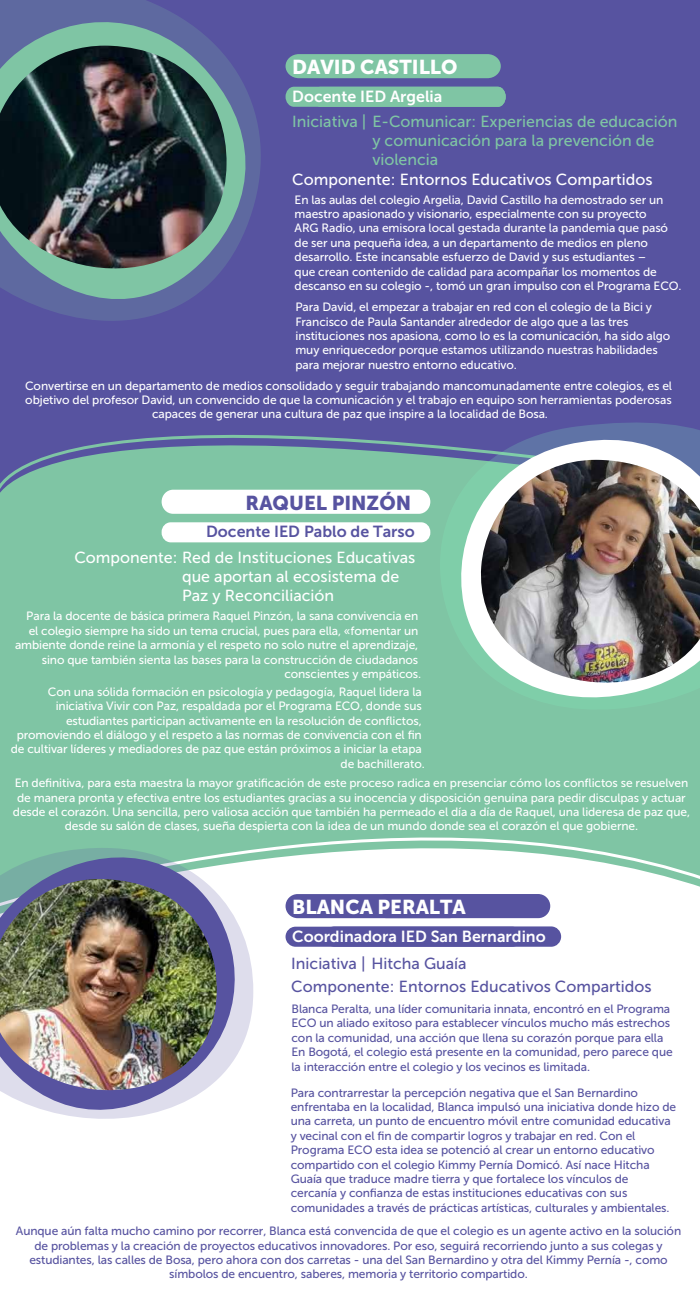
<style>
.page{position:relative;width:700px;height:1310px;background:#fff}
.page>*{position:absolute;margin:0;border:0;box-sizing:border-box;transform-origin:0 0}
.t1{font:20px "Museo Sans 900";color:#fff}
.t2{font:20px "Museo Sans 900";color:#5753a0}
.t3{font:16px/19.2px "Museo Sans 500";color:#fff}
.t4{font:16px/19.2px "Museo Sans 500";color:#7fc5a4}
.t5{font:16px "Museo Sans 500";color:#5753a0}
.t6{font:16px "Museo Sans 700";color:#fff}
.t7{font:16px "Museo Sans 700";color:#5753a0}
.t8{font:12px/14.4px "Museo Sans 500";letter-spacing:-.01em;color:#fff;text-align:right}
.t9{font:12px/14.4px "Museo Sans 500";letter-spacing:-.01em;color:#5753a0}
</style>
<div class="page">
<div style="left:0;top:0;width:700px;height:553px;background:#5753a0"></div>
<div style="left:0;top:504px;width:700px;height:270px;background:#7fc5a4"></div>
<svg style="left:0;top:422px;width:641px;height:82px"></svg>
<svg style="left:0;top:774px;width:700px;height:135px"></svg>
<div style="left:162px;top:490px;width:268px;height:24px;background:#fff;border-radius:12px"></div>
<div style="left:162px;top:522px;width:268px;height:20px;background:#fff;border-radius:9px"></div>
<svg style="left:440px;top:423px;width:231px;height:287px;fill:#7fc5a4"></svg>
<svg style="left:451px;top:425px;width:249px;height:335px;background:#85b4af"></svg>
<img style="left:473px;top:460px;width:227px;height:260px">
<div style="left:286px;top:54px;width:215px;height:24px;background:#7fc5a4"></div>
<svg style="left:0;top:5px;width:260px;height:316px"></svg>
<div style="left:286px;top:87px;width:220px;height:20px;background:#7fc5a4"></div>
<img style="left:0;top:46px;width:228px;height:250px">
<div style="left:286px;top:894px;width:175px;height:24px;background:#5753a0;border-radius:12px"></div>
<div style="left:286px;top:927px;width:236px;height:20px;background:#5753a0;border-radius:10px"></div>
<svg style="left:0;top:779px;width:248px;height:340px;background:#94c0b6"></svg>
<div style="left:375px;top:894px;width:175px;height:24px;background:#5753a0;border-radius:12px"></div>
<div style="left:325px;top:926px;width:236px;height:21px;background:#5753a0;border-radius:10px"></div>
<img style="left:0;top:879px;width:218px;height:237px">
<h1 class="t1" style="left:292px;top:55px;width:167px">DAVID CASTILLO</h1>
<h2 class="t6" style="left:292px;top:88px;width:152px">Docente IED Argelia</h2>
<h2 class="t4" style="left:372px;top:112px;width:307px;text-indent:-80px">Iniciativa | E-Comunicar: Experiencias de educación y comunicación para la prevención de violencia</h2>
<h2 class="t3" style="left:292px;top:170px;width:362px">Componente: Entornos Educativos Compartidos</h2>
<p class="t8" style="left:295px;top:192px;width:389px;text-align:left">En las aulas del colegio Argelia, David Castillo ha demostrado ser un maestro apasionado y visionario, especialmente con su proyecto<br>ARG Radio, una emisora local gestada durante la pandemia que pasó de ser una pequeña idea, a un departamento de medios en pleno desarrollo. Este incansable esfuerzo de David y sus estudiantes –<br>que crean contenido de calidad para acompañar los momentos de descanso en su colegio -, tomó un gran impulso con el Programa ECO.</p>
<p class="t8" style="left:295px;top:300px;width:376px;text-align:left">Para David, el empezar a trabajar en red con el colegio de la Bici y Francisco de Paula Santander alrededor de algo que a las tres instituciones nos apasiona, como lo es la comunicación, ha sido algo muy enriquecedor porque estamos utilizando nuestras habilidades para mejorar nuestro entorno educativo.</p>
<p class="t8" style="left:25px;top:378px;width:648px;text-align:center">Convertirse en un departamento de medios consolidado y seguir trabajando mancomunadamente entre colegios, es el objetivo del profesor David, un convencido de que la comunicación y el trabajo en equipo son herramientas poderosas capaces de generar una cultura de paz que inspire a la localidad de Bosa.</p>
<h1 class="t2" style="left:246px;top:491px;width:167px">RAQUEL PINZÓN</h1>
<h2 class="t7" style="left:206px;top:523px;width:210px">Docente IED Pablo de Tarso</h2>
<h2 class="t3" style="left:182px;top:548px;width:235px;text-indent:-108px">Componente: Red de Instituciones Educativas que aportan al ecosistema de<br>Paz y Reconciliación</h2>
<p class="t8" style="left:15px;top:609px;width:408px">Para la docente de básica primera Raquel Pinzón, la sana convivencia en<br>el colegio siempre ha sido un tema crucial, pues para ella, «fomentar un ambiente donde reine la armonía y el respeto no solo nutre el aprendizaje, sino que también sienta las bases para la construcción de ciudadanos conscientes y empáticos.</p>
<p class="t8" style="left:11px;top:685px;width:415px">Con una sólida formación en psicología y pedagogía, Raquel lidera la iniciativa Vivir con Paz, respaldada por el Programa ECO, donde sus estudiantes participan activamente en la resolución de conflictos, promoviendo el diálogo y el respeto a las normas de convivencia con el fin de cultivar líderes y mediadores de paz que están próximos a iniciar la etapa de bachillerato.</p>
<p class="t8" style="left:13px;top:776px;width:679px;text-align:center">En definitiva, para esta maestra la mayor gratificación de este proceso radica en presenciar cómo los conflictos se resuelven de manera pronta y efectiva entre los estudiantes gracias a su inocencia y disposición genuina para pedir disculpas y actuar desde el corazón. Una sencilla, pero valiosa acción que también ha permeado el día a día de Raquel, una lideresa de paz que, desde su salón de clases, sueña despierta con la idea de un mundo donde sea el corazón el que gobierne.</p>
<h1 class="t1" style="left:292px;top:895px;width:175px">BLANCA PERALTA</h1>
<h2 class="t6" style="left:292px;top:927px;width:255px">Coordinadora IED San Bernardino</h2>
<h2 class="t5" style="left:291px;top:978px;width:362px">Componente: Entornos Educativos Compartidos</h2>
<h2 class="t5" style="left:291px;top:955px;width:177px">Iniciativa | Hitcha Guaía</h2>
<p class="t9" style="left:292px;top:1002px;width:383px">Blanca Peralta, una líder comunitaria innata, encontró en el Programa ECO un aliado exitoso para establecer vínculos mucho más estrechos con la comunidad, una acción que llena su corazón porque para ella En Bogotá, el colegio está presente en la comunidad, pero parece que la interacción entre el colegio y los vecinos es limitada.</p>
<p class="t9" style="left:291px;top:1085px;width:387px">Para contrarrestar la percepción negativa que el San Bernardino enfrentaba en la localidad, Blanca impulsó una iniciativa donde hizo de una carreta, un punto de encuentro móvil entre comunidad educativa y vecinal con el fin de compartir logros y trabajar en red. Con el Programa ECO esta idea se potenció al crear un entorno educativo compartido con el colegio Kimmy Pernía Domicó. Así nace Hitcha Guaía que traduce madre tierra y que fortalece los vínculos de cercanía y confianza de estas instituciones educativas con sus comunidades a través de prácticas artísticas, culturales y ambientales.</p>
<p class="t9" style="left:16px;top:1224px;width:667px;text-align:center">Aunque aún falta mucho camino por recorrer, Blanca está convencida de que el colegio es un agente activo en la solución de problemas y la creación de proyectos educativos innovadores. Por eso, seguirá recorriendo junto a sus colegas y estudiantes, las calles de Bosa, pero ahora con dos carretas - una del San Bernardino y otra del Kimmy Pernía -, como símbolos de encuentro, saberes, memoria y territorio compartido.</p>
</div>
